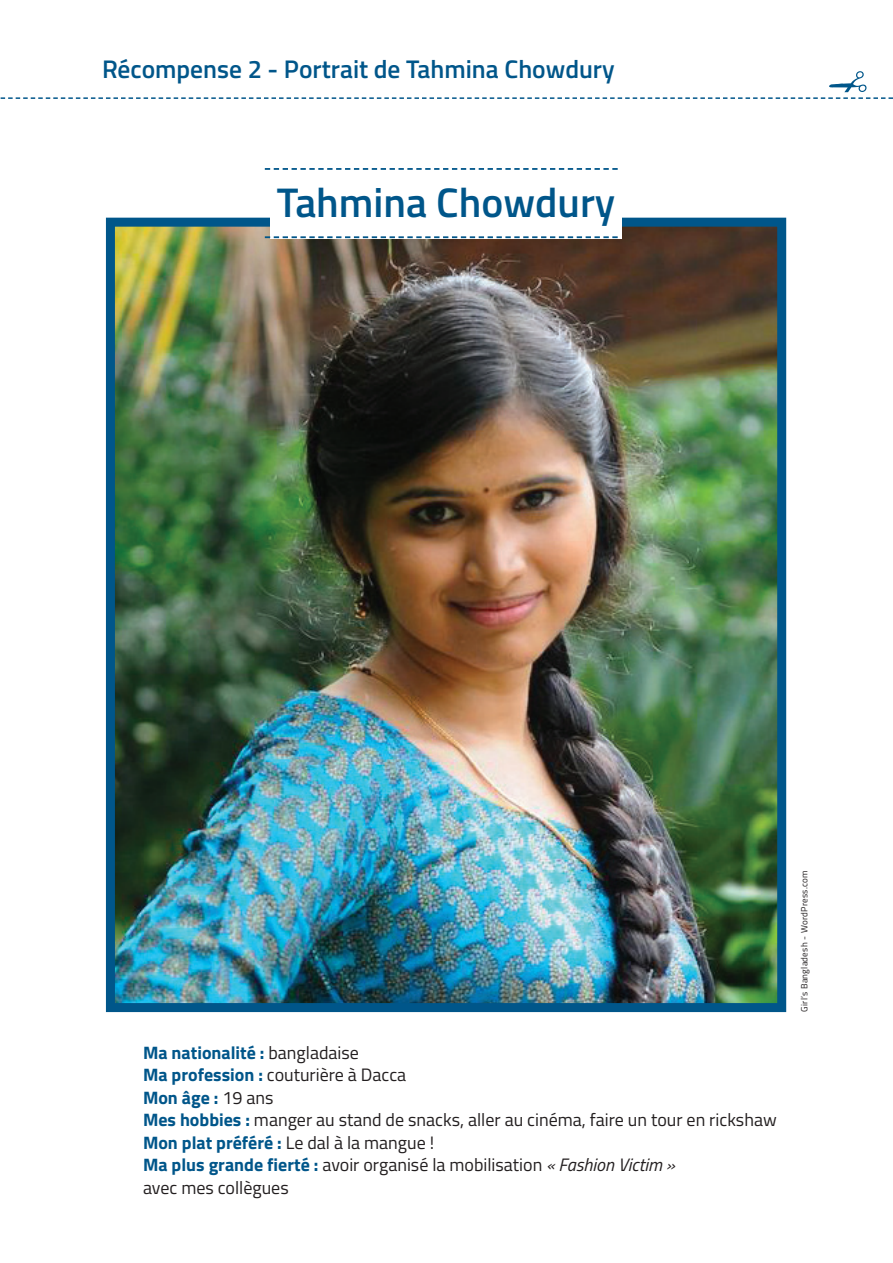
<style>
.page{position:relative;width:893px;height:1263px;background:#fff}
.page>*{position:absolute;margin:0;border:0;box-sizing:border-box;transform-origin:0 0}
.t1{font:600 41.4px "Titillium Web";color:#00568a}
.t2{font:600 25.5px "Titillium Web";color:#00568a}
.t3{font:18px/22.5px "Titillium Web";color:#231f20}
.t4{font:9px "Titillium Web";letter-spacing:.03em;color:#231f20}
.s1{font-weight:700;color:#00568a}
.s2{font-style:italic}
</style>
<div class="page">
<img style="left:116px;top:228px;width:660px;height:774px">
<div style="left:106px;top:218px;width:680px;height:794px;border:9px solid #00568a"></div>
<div style="left:270px;top:168px;width:352px;height:70px;background:#fff"></div>
<svg style="left:265px;top:236px;width:353px;height:2px"></svg>
<svg style="left:265px;top:168px;width:353px;height:2px"></svg>
<svg style="left:0;top:71px;width:893px;height:28px"></svg>
<h2 class="t2" style="left:102px;top:50px;width:514px">Récompense 2 - Portrait de Tahmina Chowdury</h2>
<h1 class="t1" style="left:277px;top:171px;width:340px">Tahmina Chowdury</h1>
<p class="t3" style="left:143px;top:1040px;width:635px"><span class="s1">Ma nationalité :</span> bangladaise<br><span class="s1">Ma profession :</span> couturière à Dacca<br><span class="s1">Mon âge :</span> 19 ans<br><span class="s1">Mes hobbies :</span> manger au stand de snacks, aller au cinéma, faire un tour en rickshaw <span class="s1">Mon plat préféré :</span> Le dal à la mangue !<br><span class="s1">Ma plus grande fierté :</span> avoir organisé la mobilisation <span class="s2">« Fashion Victim »<br></span>avec mes collègues</p>
<p class="t4" style="left:798px;top:1012px;width:143px;rotate:-90deg">Girl’s Bangladesh - WordPress.com</p>
</div>
